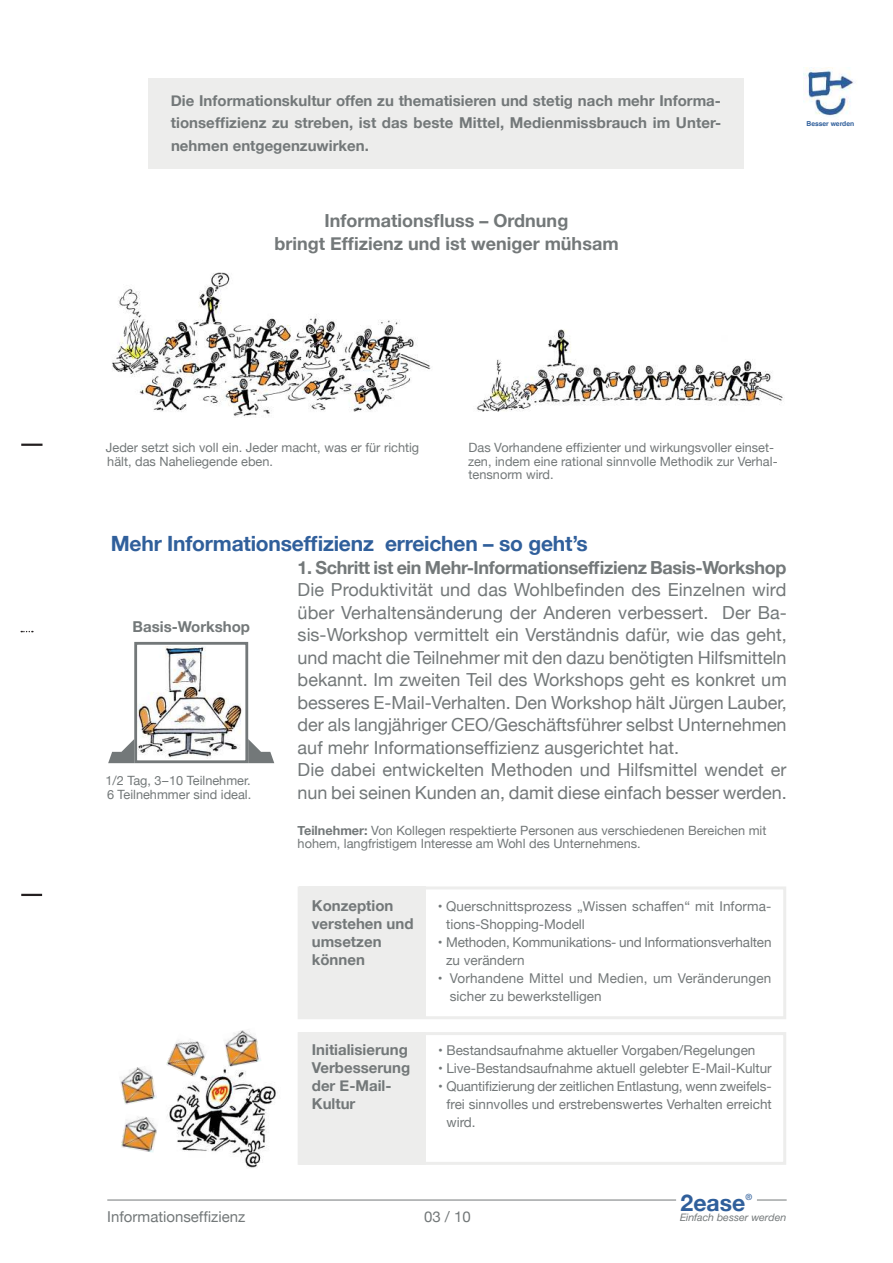
<style>
.page{position:relative;width:893px;height:1263px;background:#fff}
.page>*{position:absolute;margin:0;border:0;box-sizing:border-box;transform-origin:0 0}
.t1{font:700 23.1px "Helvetica Neue";color:#305f9b}
.t2{font:700 21px "Helvetica Neue";letter-spacing:-.01em;color:#305f9b}
.t3{font:18px/22.5px "Helvetica Neue";color:#737879}
.t4{font:700 18px/22.5px "Helvetica Neue";color:#737879;text-align:center}
.t5{font:700 18px "Helvetica Neue";letter-spacing:-.02em;color:#737879}
.t6{font:700 15px/18px "Helvetica Neue";color:#737879}
.t7{font:15px "Helvetica Neue";color:#737879}
.t8{font:13.5px/18px "Helvetica Neue";color:#737879}
.t9{font:12.75px/13.5px "Helvetica Neue";color:#737879}
.t10{font:italic 10.5px "Neue Helvetica BQ";color:#737879}
.t11{font:500 8.55px "Helvetica Neue";color:#305f9b}
.t12{font:700 6.75px "Helvetica";letter-spacing:-.005em;color:#305f9b}
.s1{font-weight:700}
</style>
<div class="page">
<hr style="left:21px;top:444px;width:22px;height:2px;background:#231f20">
<hr style="left:21px;top:894px;width:21px;height:2px;background:#231f20">
<hr style="left:757px;top:1199px;width:30px;height:1px;background:#737879">
<img style="left:804px;top:68px;width:50px;height:49px">
<div style="left:149px;top:79px;width:595px;height:90px;background:#ededec"></div>
<hr style="left:107px;top:1200px;width:569px;height:1px;background:#737879">
<img style="left:112px;top:272px;width:319px;height:145px">
<img style="left:476px;top:329px;width:307px;height:83px">
<img style="left:138px;top:646px;width:104px;height:113px">
<div style="left:134px;top:642px;width:114px;height:121px;border:3px solid #737879"></div>
<svg style="left:108px;top:739px;width:26px;height:24px"></svg>
<svg style="left:248px;top:739px;width:26px;height:24px"></svg>
<img style="left:167px;top:1065px;width:111px;height:103px">
<div style="left:299px;top:886px;width:126px;height:133px;background:#ededec"></div>
<div style="left:299px;top:1032px;width:126px;height:133px;background:#ededec"></div>
<div style="left:298px;top:886px;width:488px;height:133px;border:3px solid #ededec"></div>
<div style="left:298px;top:1032px;width:488px;height:133px;border:3px solid #ededec"></div>
<img style="left:225px;top:1030px;width:36px;height:35px">
<img style="left:229px;top:1065px;width:15px;height:3px">
<img style="left:166px;top:1039px;width:39px;height:26px">
<img style="left:167px;top:1065px;width:35px;height:13px">
<img style="left:120px;top:1067px;width:37px;height:38px">
<img style="left:121px;top:1116px;width:36px;height:36px">
<p class="t6" style="left:171px;top:89px;width:552px;line-height:22.5px;text-align:justify">Die Informationskultur offen zu thematisieren und stetig nach mehr Informa&shy;tionseffizienz zu streben, ist das beste Mittel, Medienmissbrauch im Unter&shy;nehmen entgegenzuwirken.</p>
<p class="t4" style="left:274px;top:210px;width:346px">Informationsfluss – Ordnung<br>bringt Effizienz und ist weniger mühsam</p>
<p class="t12" style="left:807px;top:119px;width:49px">Besser werden</p>
<p class="t9" style="left:106px;top:441px;width:315px">Jeder setzt sich voll ein. Jeder macht, was er für richtig hält, das Naheliegende eben.</p>
<p class="t9" style="left:468px;top:441px;width:311px">Das Vorhandene effizienter und wirkungsvoller einset&shy;zen, indem eine rational sinnvolle Methodik zur Verhal&shy;tensnorm wird.</p>
<p class="t2" style="left:111px;top:527px;width:478px">Mehr Informationseffizienz erreichen – so geht’s</p>
<p class="t5" style="left:298px;top:553px;width:490px">1. Schritt ist ein Mehr-Informationseffizienz Basis-Workshop</p>
<p class="t3" style="left:298px;top:579px;width:491px">Die Produktivität und das Wohlbefinden des Einzelnen wird über Verhaltensänderung der Anderen verbessert. Der Ba&shy;sis-Workshop vermittelt ein Verständnis dafür, wie das geht, und macht die Teilnehmer mit den dazu benötigten Hilfsmitteln bekannt. Im zweiten Teil des Workshops geht es konkret um besseres E-Mail-Verhalten. Den Workshop hält Jürgen Lauber, der als langjähriger CEO/Geschäftsführer selbst Unternehmen auf mehr Informationseffizienz ausgerichtet hat.<br>Die dabei entwickelten Methoden und Hilfsmittel wendet er nun bei seinen Kunden an, damit diese einfach besser werden.</p>
<p class="t9" style="left:298px;top:824px;width:470px"><span class="s1">Teilnehmer:</span> Von Kollegen respektierte Personen aus verschiedenen Bereichen mit hohem, langfristigem Interesse am Wohl des Unternehmens.</p>
<p class="t6" style="left:133px;top:618px;width:119px">Basis-Workshop</p>
<p class="t9" style="left:106px;top:774px;width:147px">1/2 Tag, 3 – 10 Teilnehmer.<br>6 Teilnehmmer sind ideal.</p>
<p class="t7" style="left:107px;top:1205px;width:140px">Informationseffizienz</p>
<p class="t6" style="left:312px;top:897px;width:103px">Konzeption verstehen und umsetzen können</p>
<p class="t6" style="left:312px;top:1042px;width:100px">Initialisierung<br>Verbesserung der E-Mail-<br>Kultur</p>
<p class="t8" style="left:446px;top:898px;width:327px;text-indent:-8px">• Querschnittsprozess „Wissen schaffen“ mit Informa&shy;tions-Shopping-Modell</p>
<p class="t8" style="left:446px;top:934px;width:327px;text-indent:-8px">• Methoden, Kommunikations- und Informationsverhalten zu verändern</p>
<p class="t8" style="left:450px;top:970px;width:323px;text-indent:-12px">• Vorhandene Mittel und Medien, um Veränderungen sicher zu bewerkstelligen</p>
<p class="t8" style="left:438px;top:1042px;width:319px">• Bestandsaufnahme aktueller Vorgaben/Regelungen</p>
<p class="t8" style="left:438px;top:1060px;width:335px">• Live-Bestandsaufnahme aktuell gelebter E-Mail-Kultur</p>
<p class="t8" style="left:446px;top:1078px;width:327px;text-align:justify;text-indent:-8px">• Quantifizierung der zeitlichen Entlastung, wenn zweifels&shy;frei sinnvolles und erstrebenswertes Verhalten erreicht wird.</p>
<p class="t7" style="left:424px;top:1208px;width:48px">03 / 10</p>
<p class="t1" style="left:681px;top:1194px;width:66px">2ease</p>
<p class="t11" style="left:745px;top:1192px;width:8px">®</p>
<p class="t10" style="left:680px;top:1211px;width:108px">Einfach besser werden</p>
</div>
